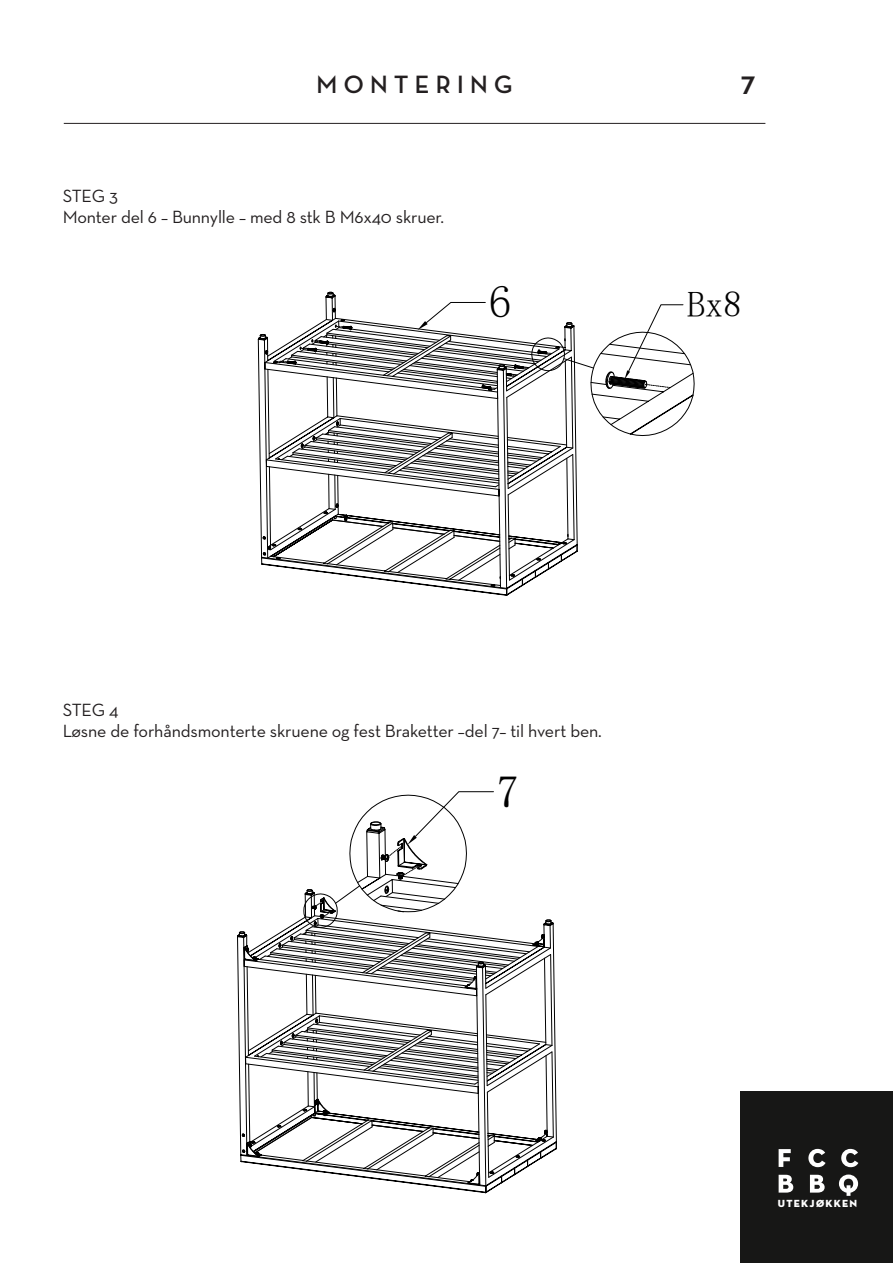
<style>
.page{position:relative;width:893px;height:1263px;background:#fff}
.page>*{position:absolute;margin:0;border:0;box-sizing:border-box;transform-origin:0 0}
.t1{font:45.6px "Sim Sun";color:#000}
.t2{font:36.45px "Sim Sun";color:#000}
.t3{font:700 33px "Neutra Disp";color:#231f20}
.topptekst_sider{font:700 25.5px "Neutra Disp";letter-spacing:.25em;color:#231f20}
.Brødtekst_read_carefully{font:18px "Neutra Text";letter-spacing:-.01em;color:#231f20}
.t4{font:10.5px "Neutra Disp Titling";letter-spacing:.12em;color:#fff}
</style>
<div class="page">
<svg style="left:237px;top:122px;width:458px;height:1072px"></svg>
<hr style="left:64px;top:123px;width:701px;height:1px;background:#231f20">
<div style="left:740px;top:1091px;width:153px;height:172px;background:#171716"></div>
<svg style="left:779px;top:1149px;width:12px;height:18px"></svg>
<svg style="left:779px;top:1175px;width:14px;height:17px"></svg>
<svg style="left:841px;top:1149px;width:17px;height:18px"></svg>
<svg style="left:839px;top:1174px;width:19px;height:22px"></svg>
<svg style="left:808px;top:1149px;width:18px;height:18px"></svg>
<svg style="left:810px;top:1175px;width:15px;height:17px"></svg>
<p class="topptekst_sider" style="left:317px;top:70px;width:197px">MONTERING</p>
<h3 class="t3" style="left:741px;top:64px;width:16px">7</h3>
<p class="Brødtekst_read_carefully" style="left:63px;top:185px;width:57px">STEG 3</p>
<p class="Brødtekst_read_carefully" style="left:63px;top:206px;width:383px">Monter del 6 – Bunnylle – med 8 stk B M6x40 skruer.</p>
<p class="t1" style="left:489px;top:279px;width:24px">6</p>
<p class="t2" style="left:687px;top:286px;width:56px">Bx8</p>
<p class="Brødtekst_read_carefully" style="left:63px;top:699px;width:57px">STEG 4</p>
<p class="Brødtekst_read_carefully" style="left:63px;top:720px;width:541px">Løsne de forhåndsmonterte skruene og fest Braketter –del 7– til hvert ben.</p>
<p class="t1" style="left:496px;top:768px;width:24px">7</p>
<p class="t4" style="left:778px;top:1197px;width:81px">UTEKJØKKEN</p>
</div>
